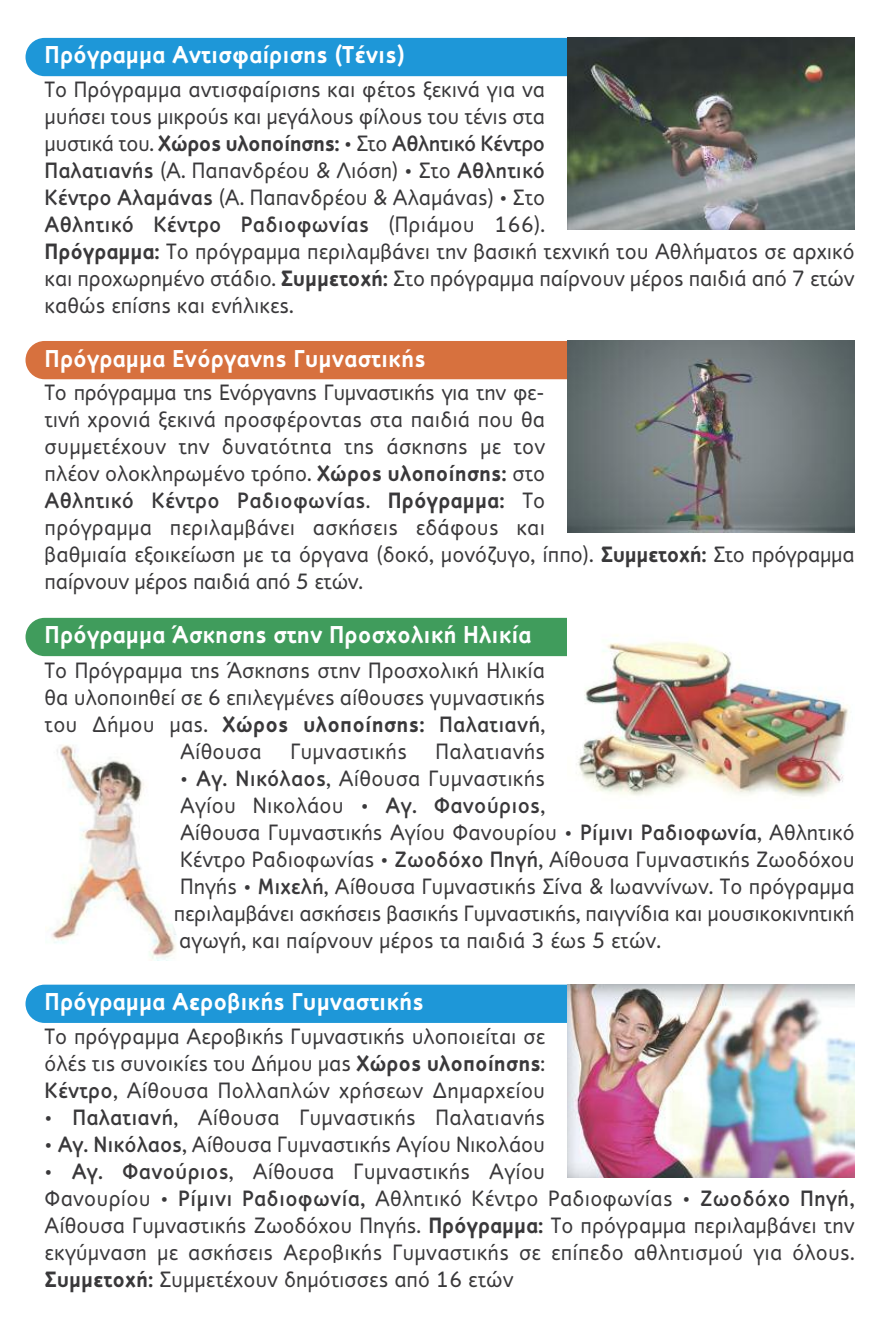
<style>
.page{position:relative;width:893px;height:1340px;background:#fff}
.page>*{position:absolute;margin:0;border:0;box-sizing:border-box;transform-origin:0 0}
.t1{font:700 24.75px "PF Textbook";color:#fff}
.t2{font:22.5px/27px "PF Textbook";color:#39383a}
.t3{font:700 22.5px "PF Textbook";letter-spacing:.01em;color:#39383a}
.s1{font-weight:700}
.s2{font-weight:500}
.s3{font-weight:400}
</style>
<div class="page">
<div style="left:26px;top:38px;width:786px;height:38px;background:#1e97d8;border-radius:19px"></div>
<div style="left:26px;top:341px;width:786px;height:38px;background:#d7713e;border-radius:19px"></div>
<div style="left:26px;top:618px;width:786px;height:38px;background:#409c5c;border-radius:19px"></div>
<div style="left:26px;top:984px;width:786px;height:38px;background:#1e97d8;border-radius:19px"></div>
<img style="left:51px;top:745px;width:126px;height:215px">
<img style="left:568px;top:618px;width:280px;height:179px">
<img style="left:568px;top:984px;width:287px;height:193px">
<img style="left:568px;top:38px;width:287px;height:191px">
<img style="left:568px;top:341px;width:287px;height:191px">
<p class="t1" style="left:45px;top:40px;width:361px">Πρόγραμμα Αντισφαίρισης (Τένις)</p>
<p class="t2" style="left:45px;top:76px;width:812px">Το Πρόγραμμα αντισφαίρισης και φέτος ξεκινά για να<br>μυήσει τους μικρούς και μεγάλους φίλους του τένις στα<br>μυστικά του. <span class="s1">Χώρος υλοποίησης:</span> • Στο <span class="s2">Αθλητικό Κέντρο<br>Παλατιανής</span> (Α. Παπανδρέου &amp; Λιόση) • Στο <span class="s2">Αθλητικό<br>Κέντρο Αλαμάνας</span> (Α. Παπανδρέου &amp; Αλαμάνας) • Στο<br><span class="s2">Αθλητικό Κέντρο Ραδιοφωνίας</span> (Πριάμου 166).<br><span class="s1">Πρόγραμμα:</span> Το πρόγραμμα περιλαμβάνει την βασική τεχνική του Αθλήματος σε αρχικό και προχωρημένο στάδιο. <span class="s1">Συμμετοχή:</span> Στο πρόγραμμα παίρνουν μέρος παιδιά από 7 ετών καθώς επίσης και ενήλικες.</p>
<p class="t1" style="left:45px;top:344px;width:382px">Πρόγραμμα Ενόργανης Γυμναστικής</p>
<p class="t2" style="left:45px;top:379px;width:812px">Το πρόγραμμα της Ενόργανης Γυμναστικής για την φε-<br>τινή χρονιά ξεκινά προσφέροντας στα παιδιά που θα<br>συμμετέχουν την δυνατότητα της άσκησης με τον<br>πλέον ολοκληρωμένο τρόπο. <span class="s1">Χώρος υλοποίησης:</span> στο<br><span class="s2">Αθλητικό Κέντρο Ραδιοφωνίας</span>. <span class="s1">Πρόγραμμα:</span> Το<br>πρόγραμμα περιλαμβάνει ασκήσεις εδάφους και<br>βαθμιαία εξοικείωση με τα όργανα (δοκό, μονόζυγο, ίππο). <span class="s1">Συμμετοχή:</span> Στο πρόγραμμα παίρνουν μέρος παιδιά από 5 ετών.</p>
<p class="t1" style="left:45px;top:620px;width:488px">Πρόγραμμα Άσκησης στην Προσχολική Ηλικία</p>
<p class="t2" style="left:45px;top:656px;width:502px">Το Πρόγραμμα της Άσκησης στην Προσχολική Ηλικία</p>
<p class="t2" style="left:45px;top:683px;width:502px">θα υλοποιηθεί σε 6 επιλεγμένες αίθουσες γυμναστικής</p>
<p class="t3" style="left:45px;top:711px;width:502px"><span class="s3">του Δήμου μας.</span> Χώρος υλοποίησης: <span class="s2">Παλατιανή</span><span class="s3">,</span></p>
<p class="t2" style="left:180px;top:737px;width:83px">Αίθουσα</p>
<p class="t2" style="left:290px;top:737px;width:118px">Γυμναστικής</p>
<p class="t2" style="left:436px;top:737px;width:111px">Παλατιανής</p>
<p class="t2" style="left:174px;top:764px;width:682px">• <span class="s2">Αγ. Νικόλαος</span>, Αίθουσα Γυμναστικής<br>Αγίου Νικολάου • <span class="s2">Αγ. Φανούριος</span>,<br>Αίθουσα Γυμναστικής Αγίου Φανουρίου • <span class="s2">Ρίμινι Ραδιοφωνία</span>, Αθλητικό Κέντρο Ραδιοφωνίας • <span class="s2">Ζωοδόχο Πηγή</span>, Αίθουσα Γυμναστικής Ζωοδόχου Πηγής • <span class="s2">Μιχελή</span>, Αίθουσα Γυμναστικής Σίνα &amp; Ιωαννίνων. Το πρόγραμμα περιλαμβάνει ασκήσεις βασικής Γυμναστικής, παιγνίδια και μουσικοκινητική αγωγή, και παίρνουν μέρος τα παιδιά 3 έως 5 ετών.</p>
<p class="t1" style="left:45px;top:987px;width:381px">Πρόγραμμα Αεροβικής Γυμναστικής</p>
<p class="t2" style="left:45px;top:1023px;width:502px;text-align:justify">Το πρόγραμμα Αεροβικής Γυμναστικής υλοποιείται σε όλές τις συνοικίες του Δήμου μας <span class="s1">Χώρος υλοποίησης</span>:<br><span class="s2">Κέντρο</span>, Αίθουσα Πολλαπλών χρήσεων Δημαρχείου</p>
<p class="t2" style="left:45px;top:1104px;width:502px">• <span class="s2">Παλατιανή</span>, Αίθουσα Γυμναστικής Παλατιανής</p>
<p class="t2" style="left:45px;top:1131px;width:502px">• <span class="s2">Αγ. Νικόλαος</span>, Αίθουσα Γυμναστικής Αγίου Νικολάου</p>
<p class="t2" style="left:45px;top:1158px;width:812px">• <span class="s2">Αγ. Φανούριος</span>, Αίθουσα Γυμναστικής Αγίου<br>Φανουρίου • <span class="s2">Ρίμινι Ραδιοφωνία,</span> Αθλητικό Κέντρο Ραδιοφωνίας • <span class="s2">Ζωοδόχο Πηγή, </span>Αίθουσα Γυμναστικής Ζωοδόχου Πηγής. <span class="s1">Πρόγραμμα:</span> Το πρόγραμμα περιλαμβάνει την εκγύμναση με ασκήσεις Αεροβικής Γυμναστικής σε επίπεδο αθλητισμού για όλους.<br><span class="s1">Συμμετοχή:</span> Συμμετέχουν δημότισσες από 16 ετών</p>
</div>
